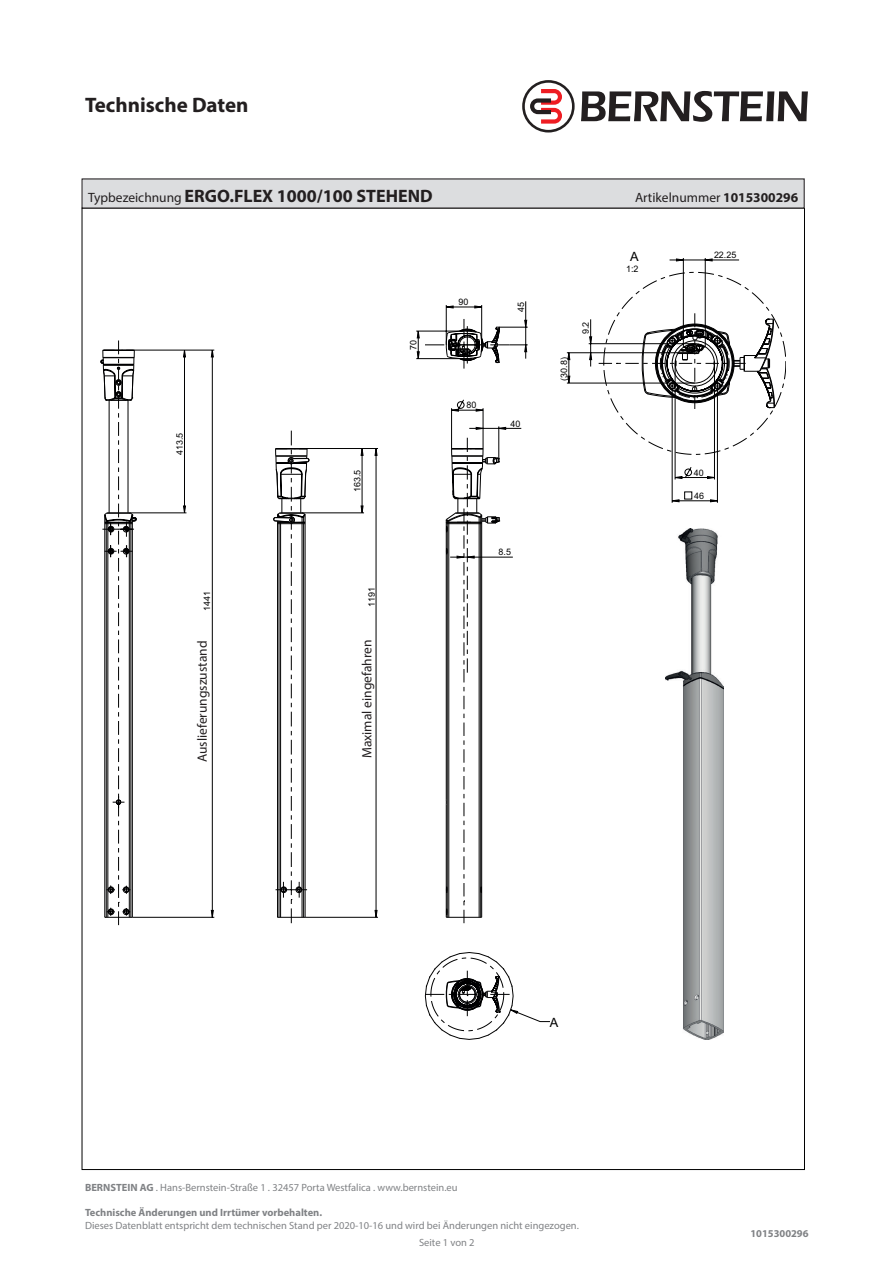
<style>
.page{position:relative;width:893px;height:1263px;background:#fff}
.page>*{position:absolute;margin:0;border:0;box-sizing:border-box;transform-origin:0 0}
.t1{font:700 21px "Myriad Pro";color:#231f20}
.t2{font:700 18px "Myriad Pro";color:#231f20}
.t3{font:13.5px "Myriad Pro";color:#231f20}
.t4{font:12.75px "Arial";color:#000001}
.t5{font:10.5px "Myriad Pro";color:#808285}
.t6{font:700 10.5px "Myriad Pro";color:#808285}
.t7{font:9px "Arial";color:#000001}
.s1{font-weight:400;font-size:13.5px}
.s2{font-weight:700}
</style>
<div class="page">
<svg style="left:581px;top:91px;width:227px;height:31px"></svg>
<svg style="left:522px;top:80px;width:53px;height:53px"></svg>
<svg style="left:443px;top:258px;width:296px;height:781px"></svg>
<svg style="left:599px;top:272px;width:187px;height:183px"></svg>
<svg style="left:118px;top:349px;width:260px;height:577px"></svg>
<svg style="left:101px;top:340px;width:36px;height:585px"></svg>
<svg style="left:273px;top:431px;width:37px;height:492px"></svg>
<svg style="left:416px;top:319px;width:134px;height:712px"></svg>
<div style="left:82px;top:179px;width:722px;height:29px;background:#dcdddf"></div>
<h1 class="t1" style="left:85px;top:91px;width:165px">Technische Daten</h1>
<p class="t2" style="left:88px;top:184px;width:346px"><span class="s1">Typbezeichnung</span> ERGO.FLEX 1000/100 STEHEND</p>
<p class="t3" style="left:635px;top:189px;width:165px">Artikelnummer <span class="s2">1015300296</span></p>
<p class="t7" style="left:174px;top:455px;width:24px;rotate:-90deg">413.5</p>
<p class="t7" style="left:351px;top:492px;width:24px;rotate:-90deg">163.5</p>
<p class="t7" style="left:407px;top:350px;width:11px;rotate:-90deg">70</p>
<p class="t7" style="left:201px;top:611px;width:21px;rotate:-90deg">1441</p>
<p class="t7" style="left:366px;top:607px;width:21px;rotate:-90deg">1191</p>
<p class="t3" style="left:194px;top:762px;width:123px;rotate:-90deg">Auslieferungszustand</p>
<p class="t3" style="left:359px;top:758px;width:120px;rotate:-90deg">Maximal eingefahren</p>
<p class="t7" style="left:459px;top:296px;width:11px">90</p>
<p class="t7" style="left:515px;top:312px;width:11px;rotate:-90deg">45</p>
<p class="t7" style="left:466px;top:399px;width:11px">80</p>
<p class="t7" style="left:510px;top:418px;width:11px">40</p>
<p class="t7" style="left:558px;top:381px;width:25px;rotate:-90deg">(30.8)</p>
<p class="t7" style="left:580px;top:334px;width:14px;rotate:-90deg">9.2</p>
<p class="t4" style="left:630px;top:248px;width:10px">A</p>
<p class="t7" style="left:626px;top:263px;width:14px">1:2</p>
<p class="t7" style="left:499px;top:546px;width:14px">8.5</p>
<p class="t7" style="left:714px;top:249px;width:24px">22.25</p>
<p class="t7" style="left:694px;top:467px;width:11px">40</p>
<p class="t7" style="left:694px;top:490px;width:11px">46</p>
<p class="t4" style="left:550px;top:1014px;width:10px">A</p>
<p class="t5" style="left:85px;top:1181px;width:374px"><span class="s2">BERNSTEIN AG</span> . Hans-Bernstein-Straße 1 . 32457 Porta Westfalica . www.bernstein.eu</p>
<p class="t6" style="left:85px;top:1206px;width:239px">Technische Änderungen und Irrtümer vorbehalten.</p>
<p class="t5" style="left:85px;top:1219px;width:495px">Dieses Datenblatt entspricht dem technischen Stand per 2020-10-16 und wird bei Änderungen nicht eingezogen.</p>
<p class="t5" style="left:419px;top:1236px;width:57px">Seite 1 von 2</p>
<p class="t6" style="left:750px;top:1227px;width:60px">1015300296</p>
</div>
